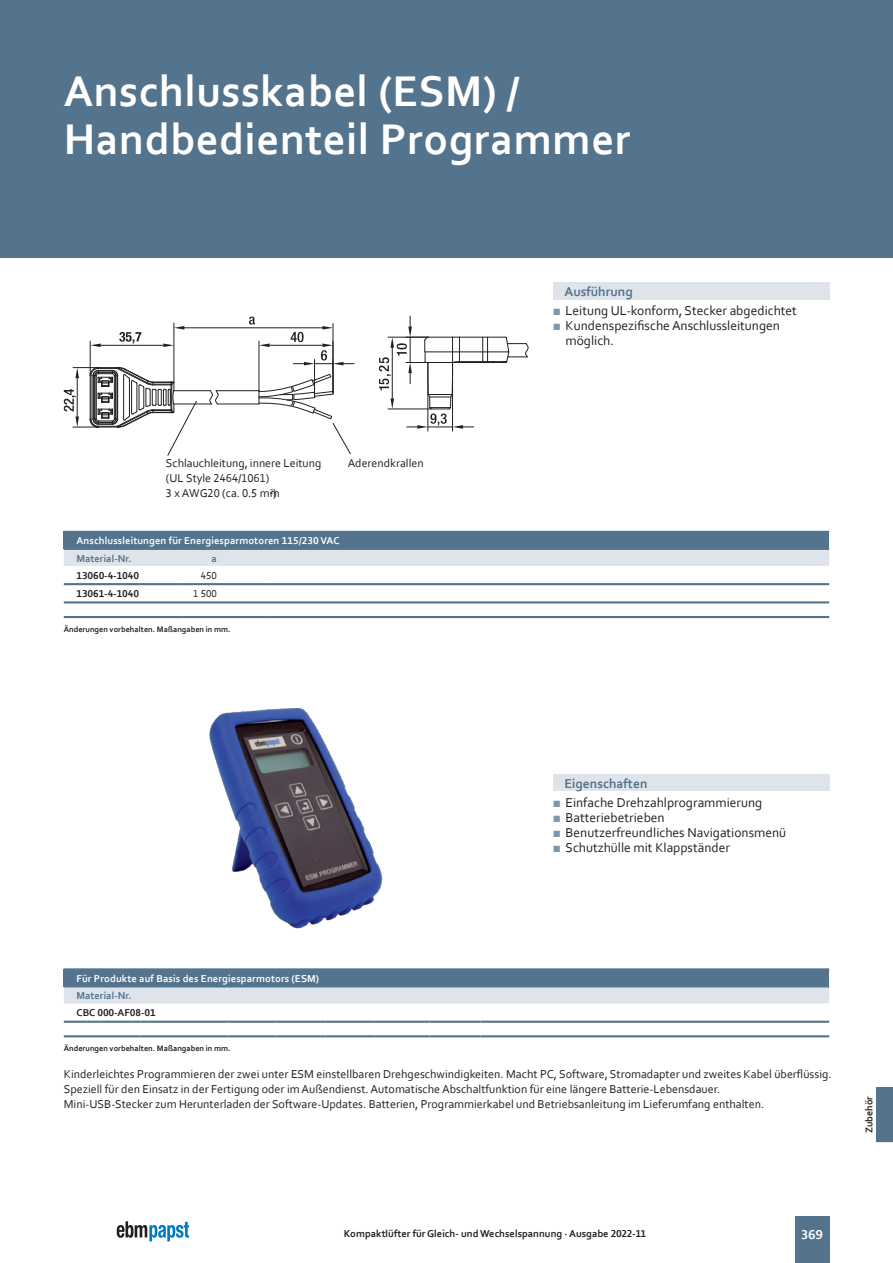
<style>
.page{position:relative;width:893px;height:1263px;background:#fff}
.page>*{position:absolute;margin:0;border:0;box-sizing:border-box;transform-origin:0 0}
.t1{font:700 45px/48px "Corbel";letter-spacing:.01em;color:#fff}
.t2{font:13.5px/15px "Corbel";color:#231f20}
.t3{font:700 13.5px "Corbel";color:#54738c}
.t4{font:700 13.5px "Corbel";color:#fff}
.t5{font:12px/14.9px "Corbel";color:#231f20}
.t6{font:700 10.5px "Corbel";color:#231f20}
.t7{font:700 10.5px "Corbel";letter-spacing:.01em;color:#fff}
.t8{font:700 10.5px "Corbel";color:#54738c}
.t9{font:10.5px "Corbel";color:#231f20}
.t10{font:700 10.35px "Corbel";color:#231f20}
.t11{font:700 8.25px "Corbel";color:#231f20}
.s1{font-family:"Arial";font-weight:700;color:#7f96ac}
</style>
<div class="page">
<svg style="left:117px;top:1221px;width:72px;height:20px"></svg>
<div style="left:795px;top:1216px;width:34px;height:47px;background:#54738c"></div>
<div style="left:876px;top:1086px;width:17px;height:57px;background:#54738c"></div>
<svg style="left:876px;top:1086px;width:17px;height:1px"></svg>
<svg style="left:876px;top:1142px;width:17px;height:1px"></svg>
<div style="left:0;top:0;width:893px;height:257px;background:#54738c"></div>
<div style="left:64px;top:532px;width:765px;height:17px;background:#54738c"></div>
<div style="left:64px;top:550px;width:765px;height:16px;background:#dee4ea"></div>
<hr style="left:64px;top:616px;width:119px;height:2px;background:#54738c">
<hr style="left:183px;top:616px;width:85px;height:2px;background:#54738c">
<hr style="left:268px;top:616px;width:561px;height:2px;background:#54738c">
<hr style="left:64px;top:583px;width:119px;height:2px;background:#54738c">
<hr style="left:183px;top:583px;width:85px;height:2px;background:#54738c">
<hr style="left:268px;top:583px;width:561px;height:2px;background:#54738c">
<hr style="left:64px;top:601px;width:119px;height:2px;background:#54738c">
<hr style="left:183px;top:601px;width:85px;height:2px;background:#54738c">
<hr style="left:268px;top:601px;width:561px;height:2px;background:#54738c">
<hr style="left:64px;top:531px;width:119px;height:2px;background:#54738c">
<hr style="left:183px;top:531px;width:85px;height:2px;background:#54738c">
<hr style="left:268px;top:531px;width:561px;height:2px;background:#54738c">
<hr style="left:64px;top:548px;width:119px;height:2px;background:#54738c">
<hr style="left:183px;top:548px;width:85px;height:2px;background:#54738c">
<hr style="left:268px;top:548px;width:561px;height:2px;background:#54738c">
<div style="left:64px;top:969px;width:765px;height:17px;background:#54738c"></div>
<div style="left:64px;top:987px;width:765px;height:16px;background:#dee4ea"></div>
<hr style="left:64px;top:1035px;width:76px;height:2px;background:#54738c">
<hr style="left:140px;top:1035px;width:87px;height:2px;background:#54738c">
<hr style="left:227px;top:1035px;width:49px;height:2px;background:#54738c">
<hr style="left:276px;top:1035px;width:49px;height:2px;background:#54738c">
<hr style="left:325px;top:1035px;width:49px;height:2px;background:#54738c">
<hr style="left:374px;top:1035px;width:55px;height:2px;background:#54738c">
<hr style="left:429px;top:1035px;width:51px;height:2px;background:#54738c">
<hr style="left:480px;top:1035px;width:349px;height:2px;background:#54738c">
<hr style="left:227px;top:1021px;width:49px;height:2px;background:#54738c">
<hr style="left:276px;top:1021px;width:49px;height:2px;background:#54738c">
<hr style="left:325px;top:1021px;width:49px;height:2px;background:#54738c">
<hr style="left:374px;top:1021px;width:55px;height:2px;background:#54738c">
<hr style="left:429px;top:1021px;width:51px;height:2px;background:#54738c">
<hr style="left:480px;top:1021px;width:349px;height:2px;background:#54738c">
<hr style="left:64px;top:968px;width:76px;height:2px;background:#54738c">
<hr style="left:140px;top:968px;width:87px;height:2px;background:#54738c">
<hr style="left:227px;top:968px;width:49px;height:2px;background:#54738c">
<hr style="left:276px;top:968px;width:49px;height:2px;background:#54738c">
<hr style="left:325px;top:968px;width:49px;height:2px;background:#54738c">
<hr style="left:374px;top:968px;width:55px;height:2px;background:#54738c">
<hr style="left:429px;top:968px;width:51px;height:2px;background:#54738c">
<hr style="left:480px;top:968px;width:349px;height:2px;background:#54738c">
<hr style="left:64px;top:985px;width:76px;height:2px;background:#54738c">
<hr style="left:140px;top:985px;width:87px;height:2px;background:#54738c">
<hr style="left:227px;top:985px;width:49px;height:2px;background:#54738c">
<hr style="left:276px;top:985px;width:49px;height:2px;background:#54738c">
<hr style="left:325px;top:985px;width:49px;height:2px;background:#54738c">
<hr style="left:374px;top:985px;width:55px;height:2px;background:#54738c">
<hr style="left:429px;top:985px;width:51px;height:2px;background:#54738c">
<hr style="left:480px;top:985px;width:349px;height:2px;background:#54738c">
<hr style="left:64px;top:1021px;width:76px;height:2px;background:#54738c">
<hr style="left:140px;top:1021px;width:87px;height:2px;background:#54738c">
<div style="left:553px;top:283px;width:276px;height:17px;background:#dee4ea"></div>
<div style="left:553px;top:774px;width:276px;height:17px;background:#dee4ea"></div>
<hr style="left:333px;top:324px;width:1px;height:69px;background:#231f20">
<hr style="left:180px;top:327px;width:142px;height:1px;background:#231f20">
<hr style="left:314px;top:359px;width:1px;height:36px;background:#231f20">
<hr style="left:259px;top:341px;width:1px;height:50px;background:#231f20">
<hr style="left:270px;top:345px;width:52px;height:1px;background:#231f20">
<hr style="left:90px;top:341px;width:1px;height:35px;background:#231f20">
<hr style="left:174px;top:323px;width:1px;height:60px;background:#231f20">
<hr style="left:101px;top:345px;width:62px;height:1px;background:#231f20">
<hr style="left:427px;top:362px;width:1px;height:69px;background:#231f20">
<hr style="left:452px;top:362px;width:1px;height:69px;background:#231f20">
<svg style="left:174px;top:326px;width:10px;height:4px"></svg>
<svg style="left:259px;top:343px;width:11px;height:4px"></svg>
<svg style="left:90px;top:343px;width:11px;height:4px"></svg>
<svg style="left:163px;top:343px;width:11px;height:4px"></svg>
<svg style="left:209px;top:390px;width:9px;height:14px"></svg>
<svg style="left:249px;top:317px;width:6px;height:8px"></svg>
<svg style="left:291px;top:326px;width:63px;height:39px"></svg>
<svg style="left:119px;top:332px;width:22px;height:12px"></svg>
<hr style="left:217px;top:404px;width:42px;height:1px;background:#231f20">
<hr style="left:216px;top:390px;width:43px;height:1px;background:#231f20">
<hr style="left:174px;top:404px;width:38px;height:1px;background:#231f20">
<hr style="left:174px;top:390px;width:36px;height:1px;background:#231f20">
<hr style="left:425px;top:351px;width:82px;height:1px;background:#231f20">
<hr style="left:453px;top:362px;width:52px;height:1px;background:#231f20">
<hr style="left:429px;top:337px;width:77px;height:1px;background:#231f20">
<svg style="left:503px;top:336px;width:25px;height:27px"></svg>
<hr style="left:459px;top:361px;width:48px;height:1px;background:#231f20">
<svg style="left:482px;top:337px;width:12px;height:25px"></svg>
<svg style="left:379px;top:316px;width:95px;height:113px"></svg>
<svg style="left:64px;top:367px;width:133px;height:89px"></svg>
<svg style="left:258px;top:373px;width:93px;height:81px"></svg>
<img style="left:209px;top:708px;width:174px;height:221px">
<h1 class="t1" style="left:64px;top:66px;width:568px">Anschlusskabel (ESM) /<br>Handbedienteil Programmer</h1>
<p class="t5" style="left:166px;top:455px;width:157px">Schlauchleitung, innere Leitung (UL Style 2464/1061)<br>3 x AWG20 (ca. 0.5 mm<sup>2</sup>)</p>
<p class="t5" style="left:348px;top:455px;width:77px">Aderendkrallen</p>
<p class="t7" style="left:77px;top:534px;width:265px">Anschlussleitungen für Energiesparmotoren 115/230 VAC</p>
<p class="t8" style="left:77px;top:552px;width:57px">Material-Nr.</p>
<p class="t8" style="left:211px;top:552px;width:7px">a</p>
<p class="t6" style="left:77px;top:569px;width:64px">13060-4-1040</p>
<p class="t9" style="left:201px;top:569px;width:18px">450</p>
<p class="t6" style="left:77px;top:587px;width:64px">13061-4-1040</p>
<p class="t9" style="left:193px;top:587px;width:25px">1 500</p>
<p class="t11" style="left:64px;top:624px;width:168px">Änderungen vorbehalten. Maßangaben in mm.</p>
<p class="t3" style="left:564px;top:283px;width:70px">Ausführung</p>
<p class="t2" style="left:553px;top:303px;width:246px"><span class="s1">■</span> Leitung UL-konform, Stecker abgedichtet</p>
<p class="t2" style="left:566px;top:318px;width:216px;text-indent:-13px"><span class="s1">■</span> Kundenspezifische Anschlussleitungen möglich.</p>
<p class="t3" style="left:564px;top:775px;width:85px">Eigenschaften</p>
<p class="t2" style="left:553px;top:795px;width:211px"><span class="s1">■</span> Einfache Drehzahlprogrammierung</p>
<p class="t2" style="left:553px;top:810px;width:113px"><span class="s1">■</span> Batteriebetrieben</p>
<p class="t2" style="left:553px;top:825px;width:235px"><span class="s1">■</span> Benutzerfreundliches Navigationsmenü</p>
<p class="t2" style="left:553px;top:840px;width:179px"><span class="s1">■</span> Schutzhülle mit Klappständer</p>
<p class="t7" style="left:77px;top:972px;width:244px">Für Produkte auf Basis des Energiesparmotors (ESM)</p>
<p class="t8" style="left:77px;top:989px;width:57px">Material-Nr.</p>
<p class="t6" style="left:77px;top:1006px;width:81px">CBC 000-AF08-01</p>
<p class="t11" style="left:64px;top:1043px;width:168px">Änderungen vorbehalten. Maßangaben in mm.</p>
<p class="t5" style="left:64px;top:1066px;width:769px">Kinderleichtes Programmieren der zwei unter ESM einstellbaren Drehgeschwindigkeiten. Macht PC, Software, Stromadapter und zweites Kabel überflüssig.<br>Speziell für den Einsatz in der Fertigung oder im Außendienst. Automatische Abschaltfunktion für eine längere Batterie-Lebensdauer.<br>Mini-USB-Stecker zum Herunterladen der Software-Updates. Batterien, Programmierkabel und Betriebsanleitung im Lieferumfang enthalten.</p>
<p class="t10" style="left:863px;top:1133px;width:38px;rotate:-90deg">Zubehör</p>
<p class="t6" style="left:344px;top:1227px;width:304px">Kompaktlüfter für Gleich- und Wechselspannung · Ausgabe 2022-11</p>
<p class="t4" style="left:801px;top:1226px;width:23px">369</p>
</div>
